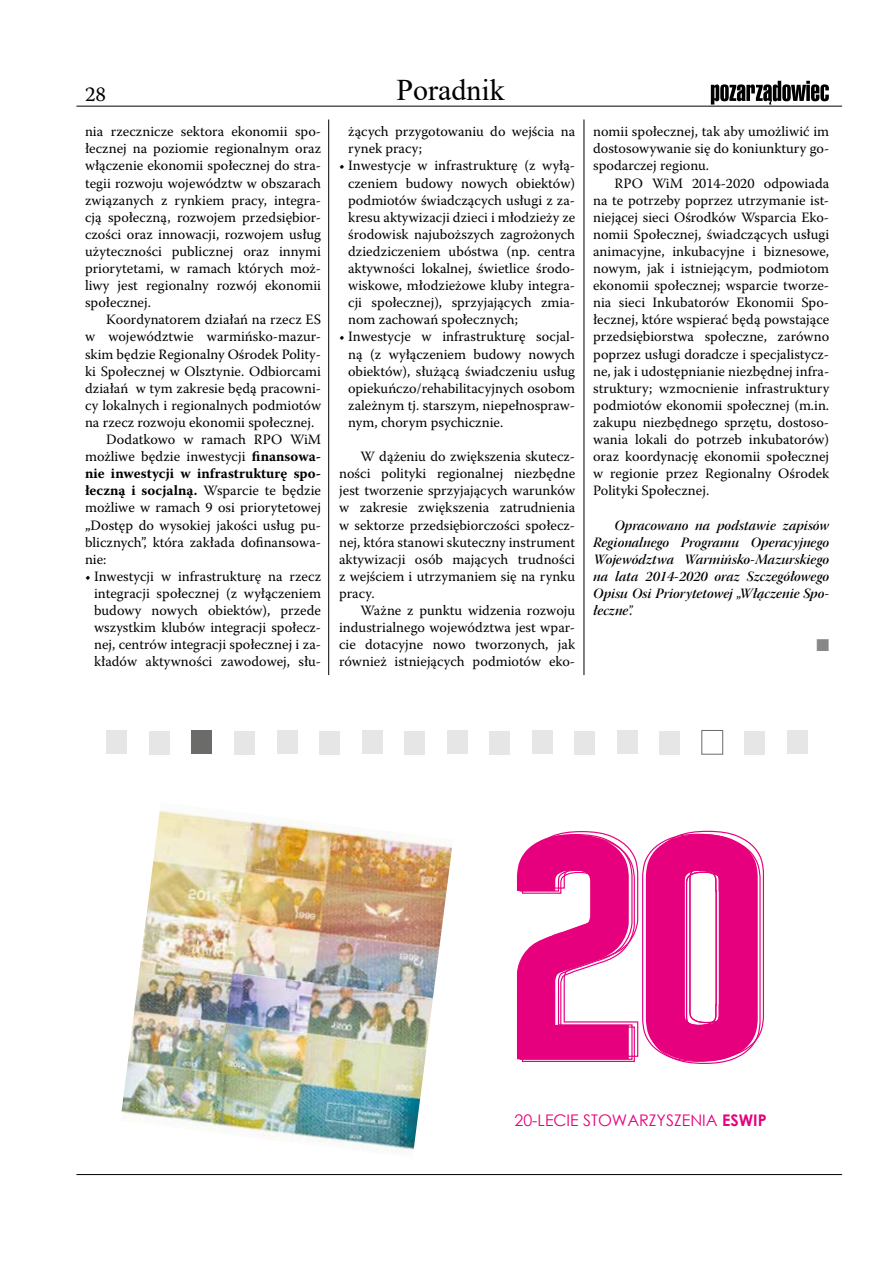
<style>
.page{position:relative;width:893px;height:1263px;background:#fff}
.page>*{position:absolute;margin:0;border:0;box-sizing:border-box;transform-origin:0 0}
.t1{font:30px "Times New Roman";color:#000}
.t2{font:21px "Warnock Pro";color:#000}
.t3{font:16.05px "Century Gothic";color:#e6007d}
.t4{font:14.25px/17.1px "Warnock Pro";color:#000;text-align:justify}
.t5{font:14.25px/17.1px "Warnock Pro Semibold It Disp";letter-spacing:.005em;color:#000;text-align:justify}
.t6{font:700 14.25px "Warnock Pro";color:#000}
.t7{font:12.75px "Zapf Dingbats IT Cby BT";color:#878787}
.s1{font-weight:700}
.s2{font-weight:400}
</style>
<div class="page">
<hr style="left:77px;top:106px;width:765px;height:1px;background:#000">
<svg style="left:711px;top:81px;width:118px;height:24px"></svg>
<hr style="left:77px;top:1174px;width:765px;height:1px;background:#000">
<hr style="left:584px;top:119px;width:1px;height:556px;background:#000">
<hr style="left:328px;top:119px;width:1px;height:556px;background:#000">
<img style="left:121px;top:805px;width:331px;height:348px">
<svg style="left:517px;top:830px;width:247px;height:234px"></svg>
<div style="left:191px;top:730px;width:21px;height:24px;background:#6b6b6a"></div>
<div style="left:702px;top:730px;width:21px;height:24px;border:1px solid #6b6b6a"></div>
<div style="left:106px;top:730px;width:21px;height:24px;background:#e6e6e6"></div>
<div style="left:149px;top:731px;width:21px;height:24px;background:#e6e6e6"></div>
<div style="left:234px;top:731px;width:21px;height:24px;background:#e6e6e6"></div>
<div style="left:277px;top:730px;width:20px;height:24px;background:#e6e6e6"></div>
<div style="left:319px;top:731px;width:21px;height:24px;background:#e6e6e6"></div>
<div style="left:362px;top:730px;width:20px;height:24px;background:#e6e6e6"></div>
<div style="left:404px;top:731px;width:21px;height:24px;background:#e6e6e6"></div>
<div style="left:447px;top:730px;width:21px;height:24px;background:#e6e6e6"></div>
<div style="left:489px;top:731px;width:21px;height:24px;background:#e6e6e6"></div>
<div style="left:532px;top:730px;width:21px;height:24px;background:#e6e6e6"></div>
<div style="left:574px;top:731px;width:21px;height:24px;background:#e6e6e6"></div>
<div style="left:617px;top:730px;width:21px;height:24px;background:#e6e6e6"></div>
<div style="left:659px;top:731px;width:21px;height:24px;background:#e6e6e6"></div>
<div style="left:744px;top:731px;width:21px;height:24px;background:#e6e6e6"></div>
<div style="left:787px;top:730px;width:21px;height:24px;background:#e6e6e6"></div>
<h2 class="t2" style="left:85px;top:81px;width:23px">28</h2>
<h1 class="t1" style="left:397px;top:69px;width:110px">Poradnik</h1>
<p class="t4" style="left:85px;top:123px;width:238px">nia rzecznicze sektora ekonomii spo&shy;łecznej na poziomie regionalnym oraz włączenie ekonomii społecznej do stra&shy;tegii rozwoju województw w obszarach związanych z rynkiem pracy, integra&shy;cją społeczną, rozwojem przedsiębior&shy;czości oraz innowacji, rozwojem usług użyteczności publicznej oraz innymi priorytetami, w ramach których moż&shy;liwy jest regionalny rozwój ekonomii społecznej.</p>
<p class="t4" style="left:106px;top:311px;width:216px">Koordynatorem działań na rzecz ES</p>
<p class="t4" style="left:85px;top:328px;width:238px">w województwie warmińsko-mazur-</p>
<p class="t4" style="left:85px;top:345px;width:238px">skim będzie Regionalny Ośrodek Polity-</p>
<p class="t4" style="left:85px;top:362px;width:238px">ki Społecznej w Olsztynie. Odbiorcami</p>
<p class="t4" style="left:85px;top:379px;width:238px">działań w tym zakresie będą pracowni-</p>
<p class="t4" style="left:85px;top:396px;width:238px">cy lokalnych i regionalnych podmiotów</p>
<p class="t4" style="left:85px;top:413px;width:231px">na rzecz rozwoju ekonomii społecznej.</p>
<p class="t4" style="left:106px;top:431px;width:216px">Dodatkowo w ramach RPO WiM</p>
<p class="t4" style="left:85px;top:448px;width:238px">możliwe będzie inwestycji <span class="s1">finansowa-</span></p>
<p class="t6" style="left:85px;top:465px;width:238px">nie inwestycji w infrastrukturę spo-</p>
<p class="t6" style="left:85px;top:482px;width:238px">łeczną i socjalną. <span class="s2">Wsparcie te będzie</span></p>
<p class="t4" style="left:85px;top:499px;width:238px">możliwe w ramach 9 osi priorytetowej</p>
<p class="t4" style="left:85px;top:516px;width:238px">„Dostęp do wysokiej jakości usług pu-</p>
<p class="t4" style="left:85px;top:533px;width:238px">blicznych”, która zakłada dofinansowa-</p>
<p class="t4" style="left:85px;top:550px;width:23px">nie:</p>
<p class="t4" style="left:94px;top:567px;width:228px;text-indent:-9px">• Inwestycji w infrastrukturę na rzecz integracji społecznej (z wyłączeniem budowy nowych obiektów), przede wszystkim klubów integracji społecz&shy;nej, centrów integracji społecznej i za&shy;kładów aktywności zawodowej, słu-</p>
<p class="t4" style="left:348px;top:123px;width:228px">żących przygotowaniu do wejścia na rynek pracy;</p>
<p class="t4" style="left:348px;top:157px;width:229px;text-indent:-9px">• Inwestycje w infrastrukturę (z wyłą&shy;czeniem budowy nowych obiektów) podmiotów świadczących usługi z za&shy;kresu aktywizacji dzieci i młodzieży ze środowisk najuboższych zagrożonych dziedziczeniem ubóstwa (np. centra aktywności lokalnej, świetlice środo&shy;wiskowe, młodzieżowe kluby integra&shy;cji społecznej), sprzyjających zmia&shy;nom zachowań społecznych;</p>
<p class="t4" style="left:348px;top:328px;width:229px;text-indent:-9px">• Inwestycje w infrastrukturę socjal&shy;ną (z wyłączeniem budowy nowych obiektów), służącą świadczeniu usług opiekuńczo/rehabilitacyjnych osobom zależnym tj. starszym, niepełnospraw&shy;nym, chorym psychicznie.</p>
<p class="t4" style="left:339px;top:448px;width:238px;text-indent:21px">W dążeniu do zwiększenia skutecz&shy;ności polityki regionalnej niezbędne jest tworzenie sprzyjających warunków w zakresie zwiększenia zatrudnienia w sektorze przedsiębiorczości społecz&shy;nej, która stanowi skuteczny instrument aktywizacji osób mających trudności z wejściem i utrzymaniem się na rynku pracy.</p>
<p class="t4" style="left:339px;top:602px;width:238px;text-indent:21px">Ważne z punktu widzenia rozwoju industrialnego województwa jest wpar&shy;cie dotacyjne nowo tworzonych, jak również istniejących podmiotów eko-</p>
<p class="t4" style="left:593px;top:123px;width:238px">nomii społecznej, tak aby umożliwić im dostosowywanie się do koniunktury go&shy;spodarczej regionu.</p>
<p class="t4" style="left:593px;top:174px;width:238px;text-indent:21px">RPO WiM 2014-2020 odpowiada na te potrzeby poprzez utrzymanie ist&shy;niejącej sieci Ośrodków Wsparcia Eko&shy;nomii Społecznej, świadczących usługi animacyjne, inkubacyjne i biznesowe, nowym, jak i istniejącym, podmiotom ekonomii społecznej; wsparcie tworze&shy;nia sieci Inkubatorów Ekonomii Spo&shy;łecznej, które wspierać będą powstające przedsiębiorstwa społeczne, zarówno poprzez usługi doradcze i specjalistycz&shy;ne, jak i udostępnianie niezbędnej infra&shy;struktury; wzmocnienie infrastruktury podmiotów ekonomii społecznej (m.in. zakupu niezbędnego sprzętu, dostoso&shy;wania lokali do potrzeb inkubatorów) oraz koordynację ekonomii społecznej w regionie przez Regionalny Ośrodek Polityki Społecznej.</p>
<p class="t5" style="left:593px;top:516px;width:238px;text-indent:21px">Opracowano na podstawie zapisów Regionalnego Programu Operacyjnego Województwa Warmińsko-Mazurskiego na lata 2014-2020 oraz Szczegółowego Opisu Osi Priorytetowej „Włączenie Spo&shy;łeczne”.</p>
<p class="t7" style="left:816px;top:639px;width:14px">■</p>
<p class="t3" style="left:514px;top:1109px;width:254px">20-LECIE STOWARZYSZENIA <span class="s1">ESWIP</span></p>
</div>
